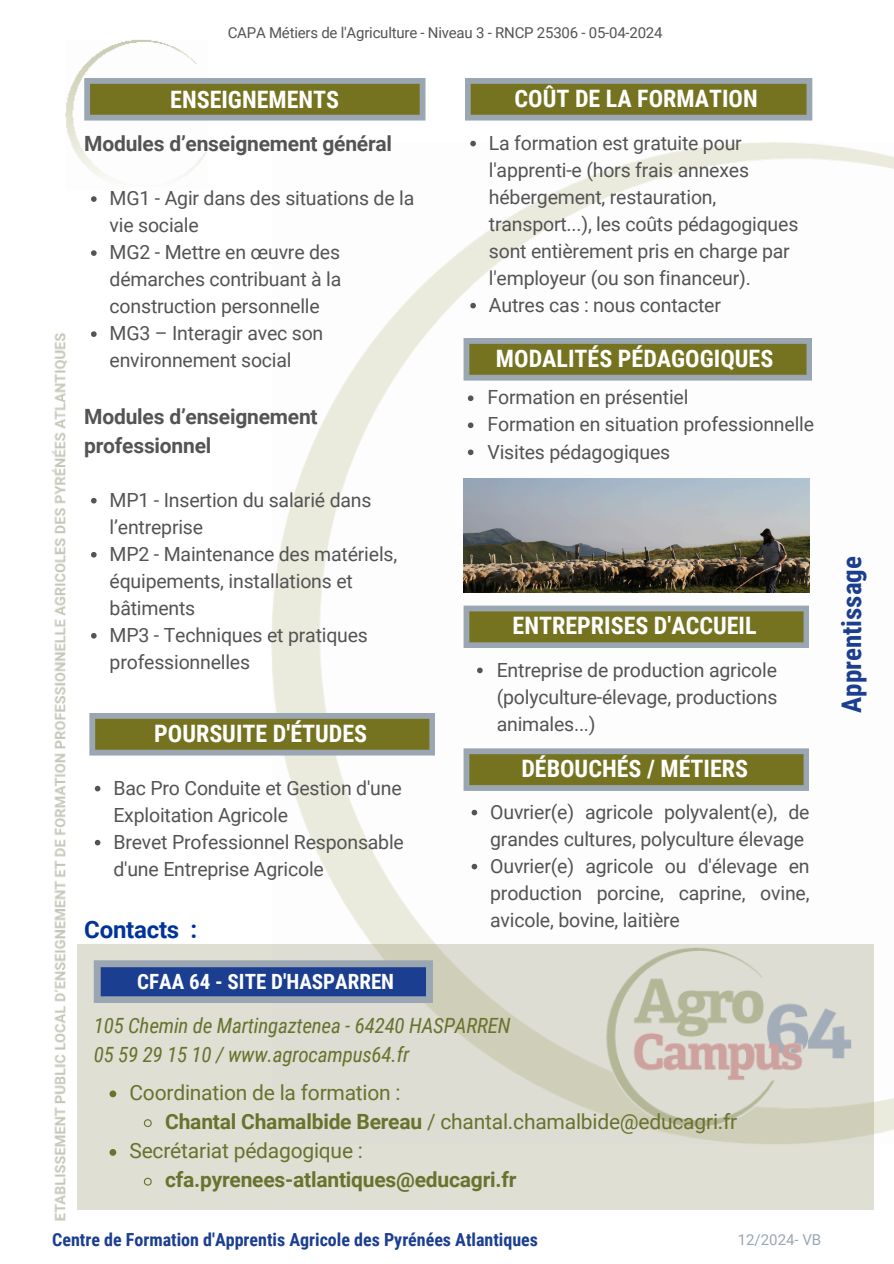
<style>
.page{position:relative;width:894px;height:1264px;background:#fff}
.page>*{position:absolute;margin:0;border:0;box-sizing:border-box;transform-origin:0 0}
.t1{font:700 27px "Roboto Condensed";color:#1b3e90}
.t2{font:700 24px "Roboto Condensed";color:#fff}
.t3{font:700 24px "Roboto";letter-spacing:-.01em;color:#039}
.t4{font:21px "Roboto";letter-spacing:-.01em;color:#6a722d}
.t5{font:italic 21px/29.2px "Roboto Condensed";letter-spacing:-.01em;color:#6a722d}
.t6{font:700 21px/29.2px "Roboto";letter-spacing:-.01em;color:#545454}
.t7{font:700 21px "Roboto";letter-spacing:-.01em;color:#6a722d}
.t8{font:700 21px "Roboto Condensed";color:#fff}
.t9{font:19.5px/27px "Roboto";letter-spacing:-.01em;color:#545454}
.t10{font:700 18px "Roboto Condensed";color:#1b3e90}
.t11{font:15px "Roboto";letter-spacing:-.015em;color:#545454}
.t12{font:15px "Roboto";color:#9aa7b2}
.s1{font-weight:700}
</style>
<div class="page">
<img style="left:51px;top:40px;width:842px;height:1181px">
<svg style="left:84px;top:78px;width:341px;height:43px;background:#81834d"></svg>
<svg style="left:464px;top:78px;width:348px;height:43px;background:#82834e"></svg>
<svg style="left:463px;top:338px;width:349px;height:42px;background:#7f814a"></svg>
<svg style="left:463px;top:605px;width:346px;height:43px;background:#81834d"></svg>
<svg style="left:463px;top:748px;width:346px;height:43px;background:#81834d"></svg>
<svg style="left:89px;top:713px;width:346px;height:42px;background:#7f814a"></svg>
<svg style="left:78px;top:944px;width:795px;height:265px;background:#dad9ce"></svg>
<svg style="left:94px;top:960px;width:339px;height:43px;background:#48639c"></svg>
<img style="left:463px;top:478px;width:346px;height:114px">
<svg style="left:91px;top:196px;width:6px;height:6px"></svg>
<svg style="left:91px;top:250px;width:6px;height:6px"></svg>
<svg style="left:91px;top:331px;width:6px;height:6px"></svg>
<svg style="left:91px;top:498px;width:6px;height:5px"></svg>
<svg style="left:91px;top:552px;width:6px;height:5px"></svg>
<svg style="left:91px;top:633px;width:6px;height:5px"></svg>
<svg style="left:471px;top:809px;width:6px;height:6px"></svg>
<svg style="left:471px;top:863px;width:6px;height:6px"></svg>
<svg style="left:95px;top:785px;width:5px;height:6px"></svg>
<svg style="left:95px;top:839px;width:5px;height:6px"></svg>
<svg style="left:109px;top:1090px;width:7px;height:7px"></svg>
<svg style="left:143px;top:1118px;width:9px;height:9px"></svg>
<svg style="left:109px;top:1148px;width:7px;height:7px"></svg>
<svg style="left:143px;top:1176px;width:9px;height:10px"></svg>
<svg style="left:477px;top:667px;width:5px;height:6px"></svg>
<svg style="left:470px;top:141px;width:6px;height:5px"></svg>
<svg style="left:470px;top:303px;width:6px;height:5px"></svg>
<svg style="left:467px;top:395px;width:6px;height:6px"></svg>
<svg style="left:467px;top:422px;width:6px;height:6px"></svg>
<svg style="left:467px;top:449px;width:6px;height:6px"></svg>
<h6 class="t11" style="left:228px;top:24px;width:436px">CAPA Métiers de l'Agriculture - Niveau 3 - RNCP 25306 - 05-04-2024</h6>
<p class="t2" style="left:170px;top:85px;width:170px">ENSEIGNEMENTS</p>
<h2 class="t2" style="left:514px;top:84px;width:245px">COÛT DE LA FORMATION</h2>
<h5 class="t6" style="left:84px;top:129px;width:309px">Modules d’enseignement général</h5>
<p class="t9" style="left:110px;top:185px;width:306px">MG1 - Agir dans des situations de la vie sociale</p>
<p class="t9" style="left:110px;top:239px;width:233px;text-align:justify">MG2 - Mettre en œuvre des démarches contribuant à la construction personnelle</p>
<p class="t9" style="left:110px;top:320px;width:215px">MG3 – Interagir avec son environnement social</p>
<h2 class="t6" style="left:84px;top:402px;width:235px">Modules d’enseignement professionnel</h2>
<p class="t9" style="left:110px;top:486px;width:263px">MP1 - Insertion du salarié dans l’entreprise</p>
<p class="t9" style="left:110px;top:540px;width:289px">MP2 - Maintenance des matériels, équipements, installations et bâtiments</p>
<h3 class="t9" style="left:110px;top:621px;width:260px">MP3 - Techniques et pratiques professionnelles</h3>
<p class="t2" style="left:154px;top:719px;width:214px">POURSUITE D'ÉTUDES</p>
<h2 class="t9" style="left:113px;top:774px;width:290px">Bac Pro Conduite et Gestion d'une<br>Exploitation Agricole</h2>
<p class="t9" style="left:113px;top:828px;width:292px">Brevet Professionnel Responsable d'une Entreprise Agricole</p>
<p class="t3" style="left:84px;top:915px;width:114px">Contacts :</p>
<p class="t8" style="left:137px;top:969px;width:258px">CFAA 64 - SITE D'HASPARREN</p>
<h2 class="t9" style="left:489px;top:130px;width:311px">La formation est gratuite pour l'apprenti-e (hors frais annexes hébergement, restauration, transport...), les coûts pédagogiques sont entièrement pris en charge par l'employeur (ou son financeur).</h2>
<p class="t9" style="left:489px;top:292px;width:233px">Autres cas : nous contacter</p>
<h2 class="t2" style="left:496px;top:344px;width:279px">MODALITÉS PÉDAGOGIQUES</h2>
<p class="t9" style="left:487px;top:384px;width:202px">Formation en présentiel</p>
<p class="t9" style="left:487px;top:411px;width:328px">Formation en situation professionnelle</p>
<p class="t9" style="left:487px;top:438px;width:184px">Visites pédagogiques</p>
<h5 class="t2" style="left:512px;top:612px;width:245px">ENTREPRISES D'ACCUEIL</h5>
<p class="t9" style="left:496px;top:656px;width:282px;text-align:justify">Entreprise de production agricole (polyculture-élevage, productions animales...)</p>
<p class="t2" style="left:521px;top:754px;width:228px">DÉBOUCHÉS / MÉTIERS</p>
<p class="t9" style="left:490px;top:798px;width:321px">Ouvrier(e) agricole polyvalent(e), de grandes cultures, polyculture élevage</p>
<p class="t9" style="left:490px;top:852px;width:321px;text-align:justify">Ouvrier(e) agricole ou d'élevage en production porcine, caprine, ovine, avicole, bovine, laitière</p>
<p class="t5" style="left:94px;top:1010px;width:418px">105 Chemin de Martingaztenea - 64240 HASPARREN<br>05 59 29 15 10 / www.agrocampus64.fr</p>
<p class="t4" style="left:129px;top:1080px;width:273px">Coordination de la formation :</p>
<p class="t4" style="left:165px;top:1109px;width:573px"><span class="s1">Chantal Chamalbide Bereau</span> / chantal.chamalbide@educagri.fr</p>
<p class="t4" style="left:129px;top:1138px;width:235px">Secrétariat pédagogique :</p>
<h2 class="t7" style="left:165px;top:1167px;width:352px">cfa.pyrenees-atlantiques@educagri.fr</h2>
<h4 class="t10" style="left:52px;top:1228px;width:487px">Centre de Formation d'Apprentis Agricole des Pyrénées Atlantiques</h4>
<h1 class="t12" style="left:737px;top:1231px;width:85px">12/2024- VB</h1>
<p class="t1" style="left:835px;top:713px;width:158px;rotate:-90deg">Apprentissage</p>
</div>
